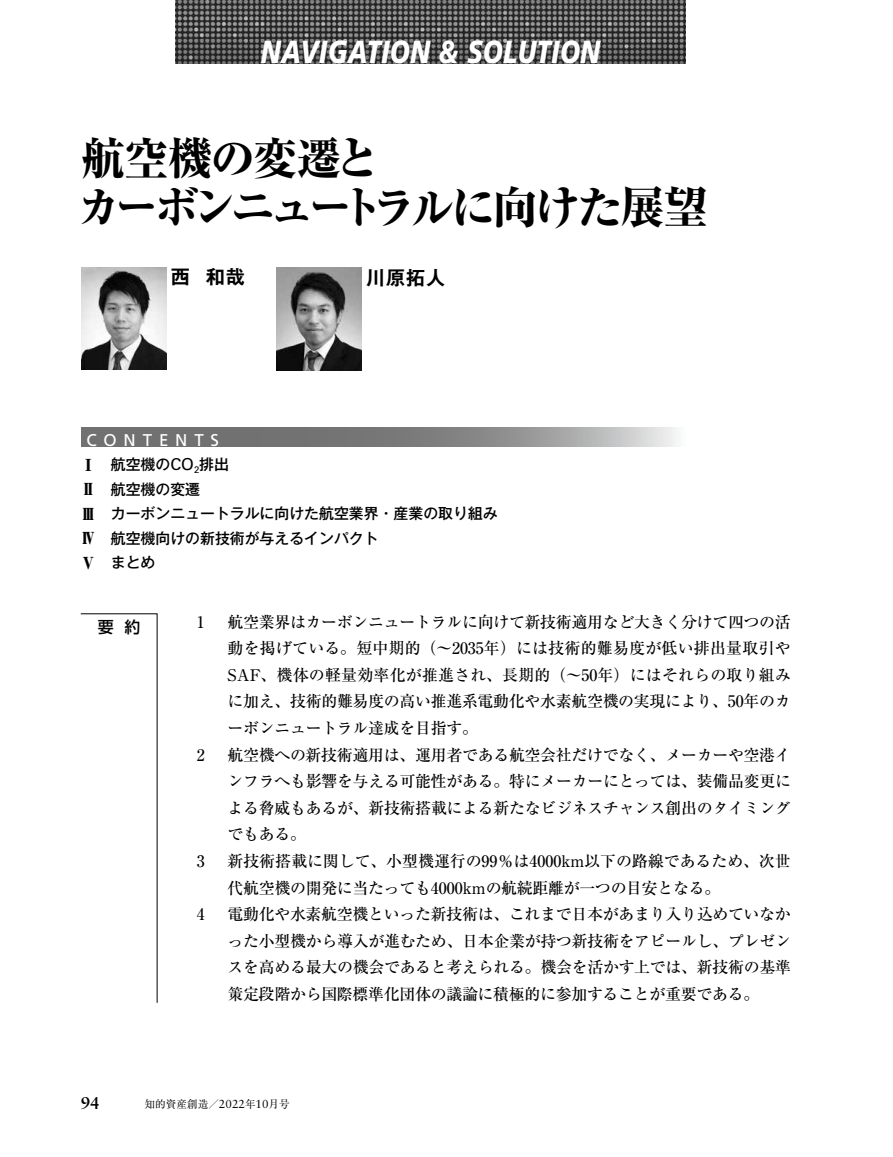
<style>
.page{position:relative;width:893px;height:1157px;background:#fff}
.page>*{position:absolute;margin:0;border:0;box-sizing:border-box;transform-origin:0 0}
.t1{font:800 44.7px/48.9px "Ryumin Pr 6 N";letter-spacing:-.08em;color:#000}
.t2{font:italic 900 31.95px "Frutiger LT Std";letter-spacing:.015em;color:#fff;scale:.8 1}
.t3{font:700 19.2px "Gothic MB101 Pr 6 N De";letter-spacing:.05em;color:#000}
.t4{font:16.95px "Frutiger LT Std";letter-spacing:.4em;color:#fff}
.t5{font:700 16.95px "Sabon LT Std";color:#000}
.t6{font:500 15.9px/26.5px "Ryumin Pro";letter-spacing:-.02em;color:#000;text-align:justify}
.t7{font:500 15.9px/26.5px "Ryumin Pro";color:#000}
.t8{font:500 15.9px "Shin Go Pro";color:#000}
.t9{font:500 14.85px/24.5px "Gothic MB101 Pr 6 N";color:#000}
.t10{font:10.65px "Ryumin Pr 6 N";color:#000}
.s1{font-family:"Ryumin Pr 6 N";font-weight:900;font-size:15.9px}
.s2{font-family:"Univers LT Std";font-weight:400;font-size:16.35px}
.s3{font-family:"Sabon LT Std";font-size:11.7px}
</style>
<div class="page">
<svg style="left:81px;top:427px;width:595px;height:19px;background:#8a898a"></svg>
<img style="left:175px;top:0;width:511px;height:64px">
<svg style="left:80px;top:613px;width:78px;height:390px"></svg>
<img style="left:81px;top:267px;width:85px;height:102px">
<img style="left:276px;top:268px;width:85px;height:102px">
<h2 class="t2" style="left:261px;top:32px;width:425px">NAVIGATION &amp; SOLUTION</h2>
<h1 class="t1" style="left:77px;top:133px;width:633px">航空機の変遷と<br>カーボンニュートラルに向けた展望</h1>
<p class="t3" style="left:171px;top:261px;width:75px">西 和哉</p>
<p class="t3" style="left:366px;top:261px;width:81px">川原拓人</p>
<p class="t4" style="left:86px;top:430px;width:134px">CONTENTS</p>
<p class="t9" style="left:81px;top:452px;width:418px"><span class="s1">Ⅰ</span>　航空機の<span class="s2">CO</span><sub>2</sub>排出<br><span class="s1">Ⅱ</span>　航空機の変遷<br><span class="s1">Ⅲ</span>　カーボンニュートラルに向けた航空業界・産業の取り組み<br><span class="s1">Ⅳ</span>　航空機向けの新技術が与えるインパクト<br><span class="s1">Ⅴ</span>　まとめ</p>
<p class="t8" style="left:98px;top:613px;width:44px">要 約</p>
<p class="t6" style="left:197px;top:607px;width:9px">1</p>
<p class="t6" style="left:227px;top:607px;width:565px">航空業界はカーボンニュートラルに向けて新技術適用など大きく分けて四つの活動を掲げている。短中期的（〜2035年）には技術的難易度が低い排出量取引やSAF、機体の軽量効率化が推進され、長期的（〜50年）にはそれらの取り組みに加え、技術的難易度の高い推進系電動化や水素航空機の実現により、50年のカーボンニュートラル達成を目指す。</p>
<p class="t6" style="left:197px;top:740px;width:9px">2</p>
<p class="t6" style="left:227px;top:740px;width:565px">航空機への新技術適用は、運用者である航空会社だけでなく、メーカーや空港インフラへも影響を与える可能性がある。特にメーカーにとっては、装備品変更による脅威もあるが、新技術搭載による新たなビジネスチャンス創出のタイミングでもある。</p>
<p class="t6" style="left:197px;top:846px;width:9px">3</p>
<p class="t7" style="left:227px;top:846px;width:565px">新技術搭載に関して、小型機運行の99％は4000km以下の路線であるため、次世代航空機の開発に当たっても4000kmの航続距離が一つの目安となる。</p>
<p class="t6" style="left:197px;top:899px;width:9px">4</p>
<p class="t6" style="left:227px;top:899px;width:565px">電動化や水素航空機といった新技術は、これまで日本があまり入り込めていなかった小型機から導入が進むため、日本企業が持つ新技術をアピールし、プレゼンスを高める最大の機会であると考えられる。機会を活かす上では、新技術の基準策定段階から国際標準化団体の議論に積極的に参加することが重要である。</p>
<p class="t5" style="left:81px;top:1093px;width:20px">94</p>
<p class="t10" style="left:145px;top:1095px;width:147px">知的資産創造／<span class="s3">2022</span>年<span class="s3">10</span>月号</p>
</div>
